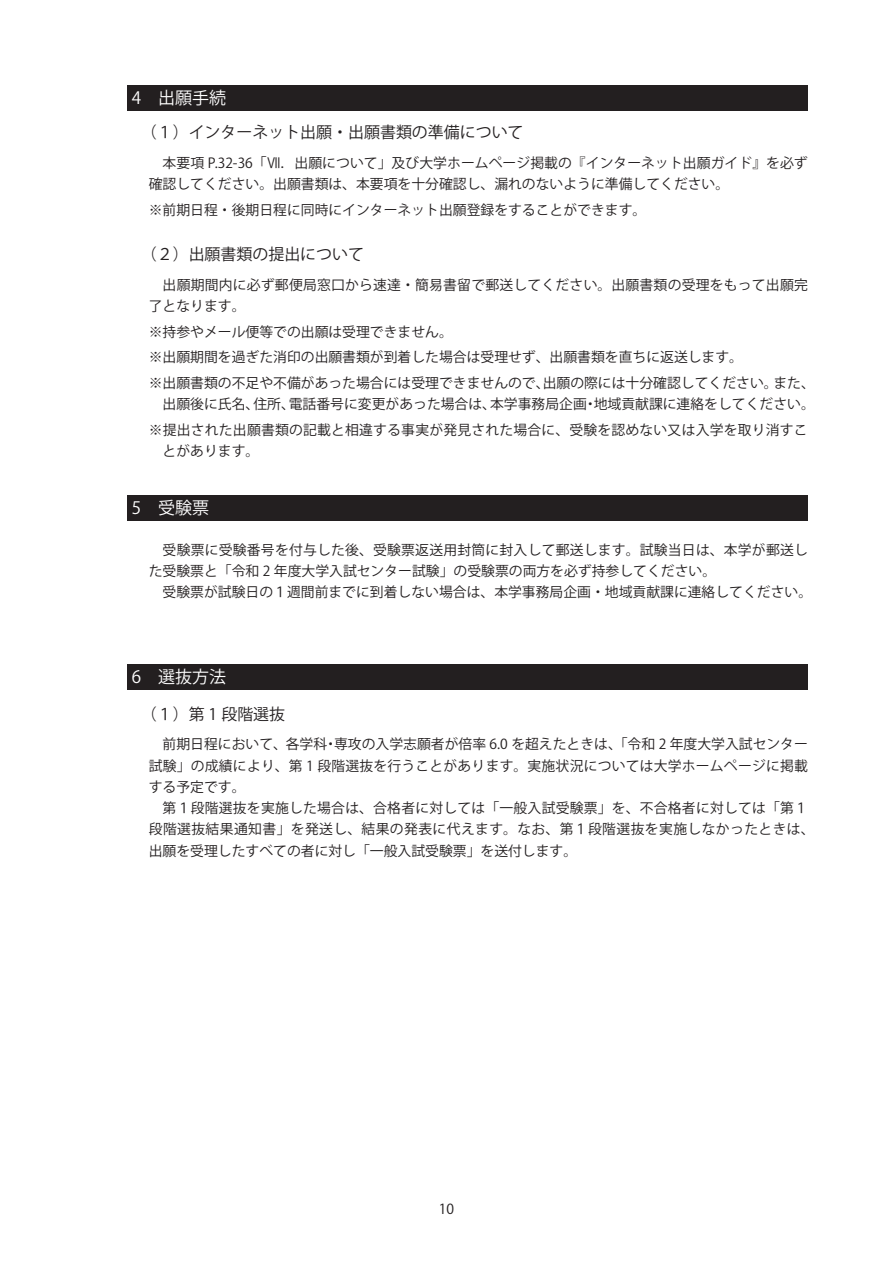
<style>
.page{position:relative;width:893px;height:1263px;background:#fff}
.page>*{position:absolute;margin:0;border:0;box-sizing:border-box;transform-origin:0 0}
.t1{font:16.95px "Koz Go Pr 6 N";color:#fff}
.t2{font:15.9px "Koz Go Pr 6 N";color:#231f20}
.t3{font:13.8px/21.3px "Koz Go Pr 6 N";color:#231f20}
</style>
<div class="page">
<div style="left:128px;top:85px;width:680px;height:26px;background:#231f20"></div>
<div style="left:128px;top:495px;width:680px;height:26px;background:#231f20"></div>
<div style="left:128px;top:664px;width:680px;height:26px;background:#231f20"></div>
<p class="t1" style="left:132px;top:88px;width:96px">4　出願手続</p>
<p class="t2" style="left:141px;top:124px;width:384px">（１）インターネット出願・出願書類の準備について</p>
<p class="t3" style="left:149px;top:153px;width:660px;text-indent:14px">本要項 P.32-36「Ⅶ．出願について」及び大学ホームページ掲載の『インターネット出願ガイド』を必ず確認してください。出願書類は、本要項を十分確認し、漏れのないように準備してください。</p>
<p class="t3" style="left:149px;top:200px;width:499px">※前期日程・後期日程に同時にインターネット出願登録をすることができます。</p>
<p class="t2" style="left:141px;top:246px;width:225px">（２）出願書類の提出について</p>
<p class="t3" style="left:149px;top:275px;width:660px;text-indent:14px">出願期間内に必ず郵便局窓口から速達・簡易書留で郵送してください。出願書類の受理をもって出願完了となります。</p>
<p class="t3" style="left:149px;top:319px;width:667px;line-height:25.5px">※持参やメール便等での出願は受理できません。<br>※出願期間を過ぎた消印の出願書類が到着した場合は受理せず、出願書類を直ちに返送します。<br>※出願書類の不足や不備があった場合には受理できませんので、出願の際には十分確認してください。また、</p>
<p class="t3" style="left:149px;top:392px;width:667px;line-height:25.5px;text-indent:14px">出願後に氏名、住所、電話番号に変更があった場合は、本学事務局企画・地域貢献課に連絡をしてください。※提出された出願書類の記載と相違する事実が発見された場合に、受験を認めない又は入学を取り消すこ</p>
<p class="t3" style="left:163px;top:440px;width:98px">とがあります。</p>
<p class="t1" style="left:132px;top:498px;width:79px">5　受験票</p>
<p class="t3" style="left:149px;top:539px;width:661px;text-indent:14px">受験票に受験番号を付与した後、受験票返送用封筒に封入して郵送します。試験当日は、本学が郵送した受験票と「令和 2 年度大学入試センター試験」の受験票の両方を必ず持参してください。</p>
<p class="t3" style="left:163px;top:582px;width:651px">受験票が試験日の１週間前までに到着しない場合は、本学事務局企画・地域貢献課に連絡してください。</p>
<p class="t1" style="left:132px;top:667px;width:96px">6　選抜方法</p>
<p class="t2" style="left:141px;top:705px;width:146px">（１）第 1 段階選抜</p>
<p class="t3" style="left:149px;top:734px;width:661px;text-align:justify;text-indent:14px">前期日程において、各学科・専攻の入学志願者が倍率 6.0 を超えたときは、「令和 2 年度大学入試センター試験」の成績により、第 1 段階選抜を行うことがあります。実施状況については大学ホームページに掲載する予定です。</p>
<p class="t3" style="left:149px;top:798px;width:667px;text-indent:14px">第１段階選抜を実施した場合は、合格者に対しては「一般入試受験票」を、不合格者に対しては「第１段階選抜結果通知書」を発送し、結果の発表に代えます。なお、第１段階選抜を実施しなかったときは、出願を受理したすべての者に対し「一般入試受験票」を送付します。</p>
<p class="t3" style="left:439px;top:1198px;width:17px">10</p>
</div>
